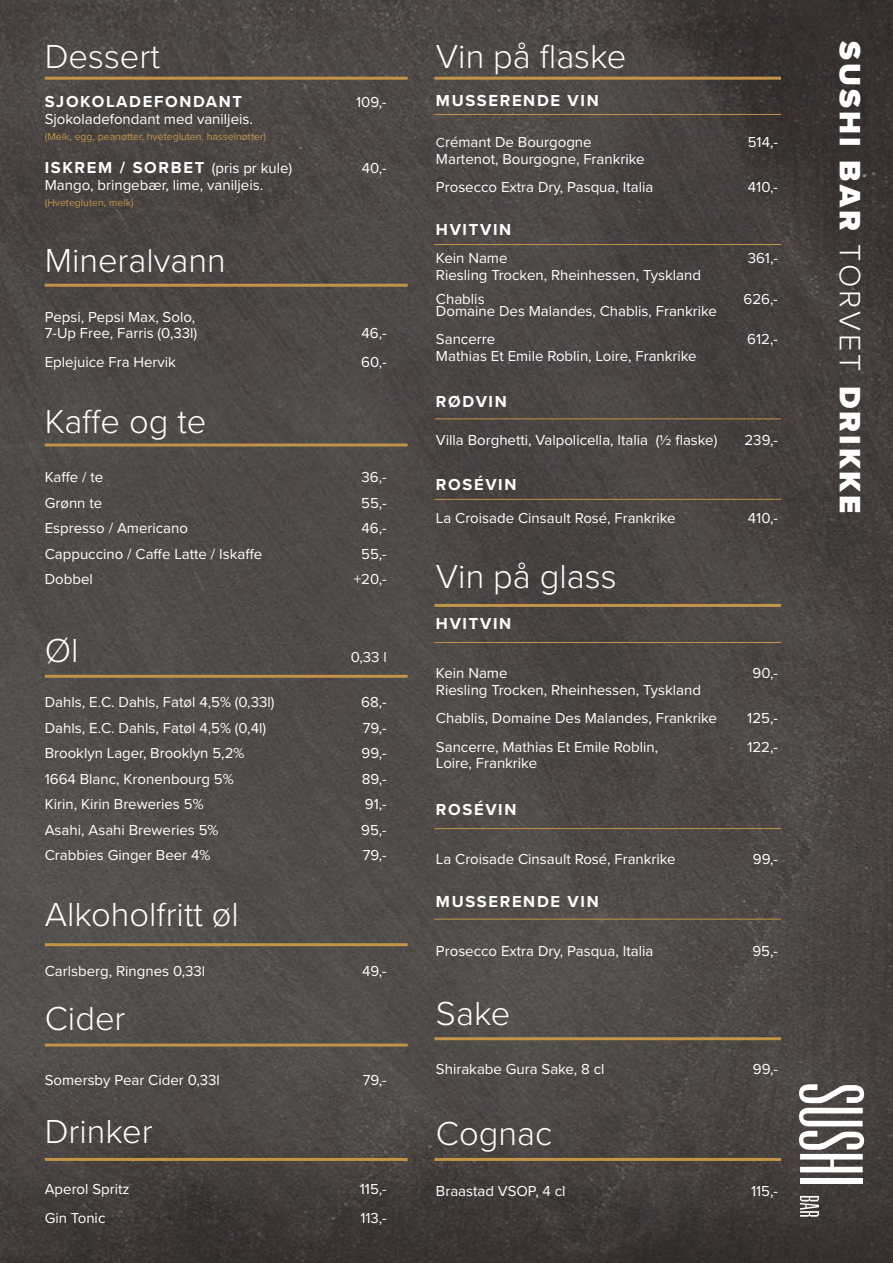
<style>
.page{position:relative;width:893px;height:1263px;background:#fff}
.page>*{position:absolute;margin:0;border:0;box-sizing:border-box;transform-origin:0 0}
.t1{font:300 34.5px "Proxima Nova";color:#fff}
.t2{font:900 30.6px "Proxima Nova";letter-spacing:.1em;color:#fff}
.t3{font:700 16.5px "Proxima Nova";letter-spacing:.1em;color:#fff}
.t4{font:15px "Proxima Nova";color:#fff}
.t5{font:10.5px "Proxima Nova";color:#c29349}
.s1{font-weight:400;font-size:15px}
.s2{font-size:13.5px}
.s3{font-weight:300}
</style>
<div class="page">
<img style="left:0;top:0;width:893px;height:1263px">
<svg style="left:799px;top:1084px;width:65px;height:88px"></svg>
<div style="left:800px;top:1178px;width:63px;height:6px;background:#fff"></div>
<svg style="left:800px;top:1196px;width:19px;height:21px"></svg>
<hr style="left:45px;top:77px;width:363px;height:3px;background:#c29349">
<hr style="left:434px;top:77px;width:347px;height:3px;background:#c29349">
<hr style="left:434px;top:604px;width:347px;height:3px;background:#c29349">
<hr style="left:434px;top:418px;width:347px;height:1px;background:#c29349">
<hr style="left:434px;top:499px;width:347px;height:1px;background:#c29349">
<hr style="left:434px;top:642px;width:347px;height:1px;background:#c29349">
<hr style="left:434px;top:828px;width:347px;height:1px;background:#c29349">
<hr style="left:434px;top:919px;width:347px;height:1px;background:#c29349">
<hr style="left:434px;top:244px;width:347px;height:1px;background:#c29349">
<hr style="left:434px;top:114px;width:347px;height:1px;background:#c29349">
<hr style="left:434px;top:1037px;width:347px;height:3px;background:#c29349">
<hr style="left:434px;top:1158px;width:347px;height:3px;background:#c29349">
<hr style="left:45px;top:284px;width:363px;height:3px;background:#c29349">
<hr style="left:45px;top:443px;width:363px;height:3px;background:#c29349">
<hr style="left:45px;top:675px;width:363px;height:3px;background:#c29349">
<hr style="left:45px;top:943px;width:363px;height:3px;background:#c29349">
<hr style="left:45px;top:1043px;width:363px;height:3px;background:#c29349">
<hr style="left:45px;top:1158px;width:363px;height:3px;background:#c29349">
<p class="t1" style="left:45px;top:31px;width:117px">Dessert</p>
<p class="t3" style="left:45px;top:89px;width:199px">SJOKOLADEFONDANT</p>
<p class="t4" style="left:356px;top:91px;width:32px">109,-</p>
<p class="t4" style="left:45px;top:108px;width:210px">Sjokoladefondant med vaniljeis.</p>
<p class="t5" style="left:45px;top:129px;width:223px">(Melk, egg, peanøtter, hvetegluten, hasselnøtter)</p>
<p class="t3" style="left:45px;top:155px;width:249px">ISKREM / SORBET <span class="s1">(pris pr kule)</span></p>
<p class="t4" style="left:362px;top:157px;width:27px">40,-</p>
<p class="t4" style="left:45px;top:174px;width:220px">Mango, bringebær, lime, vaniljeis.</p>
<p class="t5" style="left:45px;top:195px;width:90px">(Hvetegluten, melk)</p>
<p class="t1" style="left:45px;top:235px;width:182px">Mineralvann</p>
<p class="t4" style="left:45px;top:306px;width:152px">Pepsi, Pepsi Max, Solo,</p>
<p class="t4" style="left:45px;top:322px;width:154px">7-Up Free, Farris (0,33l)</p>
<p class="t4" style="left:362px;top:322px;width:27px">46,-</p>
<p class="t4" style="left:45px;top:351px;width:133px">Eplejuice Fra Hervik</p>
<p class="t4" style="left:361px;top:351px;width:27px">60,-</p>
<p class="t1" style="left:45px;top:396px;width:163px">Kaffe og te</p>
<p class="t4" style="left:45px;top:466px;width:60px">Kaffe / te</p>
<p class="t4" style="left:362px;top:466px;width:27px">36,-</p>
<p class="t4" style="left:45px;top:492px;width:59px">Grønn te</p>
<p class="t4" style="left:361px;top:492px;width:27px">55,-</p>
<p class="t4" style="left:45px;top:517px;width:145px">Espresso / Americano</p>
<p class="t4" style="left:362px;top:517px;width:27px">46,-</p>
<p class="t4" style="left:45px;top:543px;width:219px">Cappuccino / Caffe Latte / Iskaffe</p>
<p class="t4" style="left:361px;top:543px;width:27px">55,-</p>
<p class="t4" style="left:45px;top:568px;width:50px">Dobbel</p>
<p class="t4" style="left:354px;top:568px;width:34px">+20,-</p>
<p class="t1" style="left:45px;top:625px;width:35px">Øl</p>
<p class="t4" style="left:351px;top:646px;width:38px">0,33 l</p>
<p class="t4" style="left:45px;top:691px;width:231px">Dahls, E.C. Dahls, Fatøl 4,5% (0,33l)</p>
<p class="t4" style="left:361px;top:691px;width:27px">68,-</p>
<p class="t4" style="left:45px;top:717px;width:223px">Dahls, E.C. Dahls, Fatøl 4,5% (0,4l)</p>
<p class="t4" style="left:363px;top:717px;width:26px">79,-</p>
<p class="t4" style="left:45px;top:742px;width:201px">Brooklyn Lager, Brooklyn 5,2%</p>
<p class="t4" style="left:362px;top:742px;width:27px">99,-</p>
<p class="t4" style="left:45px;top:768px;width:191px">1664 Blanc, Kronenbourg 5%</p>
<p class="t4" style="left:362px;top:768px;width:27px">89,-</p>
<p class="t4" style="left:45px;top:793px;width:160px">Kirin, Kirin Breweries 5%</p>
<p class="t4" style="left:365px;top:793px;width:23px">91,-</p>
<p class="t4" style="left:45px;top:819px;width:175px">Asahi, Asahi Breweries 5%</p>
<p class="t4" style="left:361px;top:819px;width:27px">95,-</p>
<p class="t4" style="left:45px;top:844px;width:167px">Crabbies Ginger Beer 4%</p>
<p class="t4" style="left:363px;top:844px;width:26px">79,-</p>
<p class="t1" style="left:45px;top:889px;width:196px">Alkoholfritt øl</p>
<p class="t4" style="left:45px;top:960px;width:162px">Carlsberg, Ringnes 0,33l</p>
<p class="t4" style="left:362px;top:960px;width:26px">49,-</p>
<p class="t1" style="left:45px;top:993px;width:82px">Cider</p>
<p class="t4" style="left:45px;top:1069px;width:177px">Somersby Pear Cider 0,33l</p>
<p class="t4" style="left:363px;top:1069px;width:26px">79,-</p>
<p class="t1" style="left:45px;top:1106px;width:109px">Drinker</p>
<p class="t4" style="left:45px;top:1178px;width:86px">Aperol Spritz</p>
<p class="t4" style="left:360px;top:1178px;width:28px">115,-</p>
<p class="t4" style="left:45px;top:1206px;width:62px">Gin Tonic</p>
<p class="t4" style="left:360px;top:1206px;width:28px">113,-</p>
<p class="t1" style="left:436px;top:31px;width:192px">Vin på flaske</p>
<p class="t3" style="left:436px;top:88px;width:164px">MUSSERENDE VIN</p>
<p class="t4" style="left:436px;top:131px;width:157px"><span class="s2">C</span>rémant De Bourgogne</p>
<p class="t4" style="left:748px;top:131px;width:32px">514,-</p>
<p class="t4" style="left:436px;top:147px;width:210px">Martenot, Bourgogne, Frankrike</p>
<p class="t4" style="left:436px;top:176px;width:219px">Prosecco Extra Dry, Pasqua, Italia</p>
<p class="t4" style="left:748px;top:176px;width:32px">410,-</p>
<p class="t3" style="left:436px;top:217px;width:77px">HVITVIN</p>
<p class="t4" style="left:436px;top:247px;width:73px">Kein Name</p>
<p class="t4" style="left:748px;top:247px;width:32px">361,-</p>
<p class="t4" style="left:436px;top:263px;width:266px">Riesling Trocken, Rheinhessen, Tyskland</p>
<p class="t4" style="left:436px;top:287px;width:50px">Chablis</p>
<p class="t4" style="left:743px;top:287px;width:36px">626,-</p>
<p class="t4" style="left:436px;top:299px;width:283px">Domaine Des Malandes, Chablis, Frankrike</p>
<p class="t4" style="left:436px;top:328px;width:61px">Sancerre</p>
<p class="t4" style="left:747px;top:328px;width:32px">612,-</p>
<p class="t4" style="left:436px;top:344px;width:262px">Mathias Et Emile Roblin, Loire, Frankrike</p>
<p class="t3" style="left:436px;top:389px;width:72px">RØDVIN</p>
<p class="t4" style="left:436px;top:429px;width:283px">Villa Borghetti, Valpolicella, Italia (½ flaske)</p>
<p class="t4" style="left:744px;top:429px;width:35px">239,-</p>
<p class="t3" style="left:436px;top:472px;width:82px">ROSÉVIN</p>
<p class="t4" style="left:436px;top:506px;width:241px">La Croisade Cinsault Rosé, Frankrike</p>
<p class="t4" style="left:748px;top:506px;width:32px">410,-</p>
<p class="t1" style="left:436px;top:551px;width:182px">Vin på glass</p>
<p class="t3" style="left:436px;top:611px;width:77px">HVITVIN</p>
<p class="t4" style="left:436px;top:662px;width:73px">Kein Name</p>
<p class="t4" style="left:752px;top:662px;width:27px">90,-</p>
<p class="t4" style="left:436px;top:678px;width:266px">Riesling Trocken, Rheinhessen, Tyskland</p>
<p class="t4" style="left:436px;top:707px;width:283px">Chablis, Domaine Des Malandes, Frankrike</p>
<p class="t4" style="left:747px;top:707px;width:32px">125,-</p>
<p class="t4" style="left:436px;top:735px;width:224px">Sancerre, Mathias Et Emile Roblin,</p>
<p class="t4" style="left:747px;top:735px;width:32px">122,-</p>
<p class="t4" style="left:436px;top:752px;width:103px">Loire, Frankrike</p>
<p class="t3" style="left:436px;top:797px;width:82px">ROSÉVIN</p>
<p class="t4" style="left:436px;top:848px;width:241px">La Croisade Cinsault Rosé, Frankrike</p>
<p class="t4" style="left:753px;top:848px;width:27px">99,-</p>
<p class="t3" style="left:436px;top:889px;width:164px">MUSSERENDE VIN</p>
<p class="t4" style="left:436px;top:940px;width:219px">Prosecco Extra Dry, Pasqua, Italia</p>
<p class="t4" style="left:752px;top:940px;width:27px">95,-</p>
<p class="t1" style="left:436px;top:987px;width:76px">Sake</p>
<p class="t4" style="left:436px;top:1058px;width:170px">Shirakabe Gura Sake, 8 cl</p>
<p class="t4" style="left:753px;top:1058px;width:27px">99,-</p>
<p class="t1" style="left:436px;top:1107px;width:118px">Cognac</p>
<p class="t4" style="left:436px;top:1179px;width:131px">Braastad VSOP, 4 cl</p>
<p class="t4" style="left:751px;top:1179px;width:28px">115,-</p>
<p class="t2" style="left:873px;top:41px;width:473px;rotate:90deg">SUSHI BAR <span class="s3">TORVET</span> DRIKKE</p>
</div>
